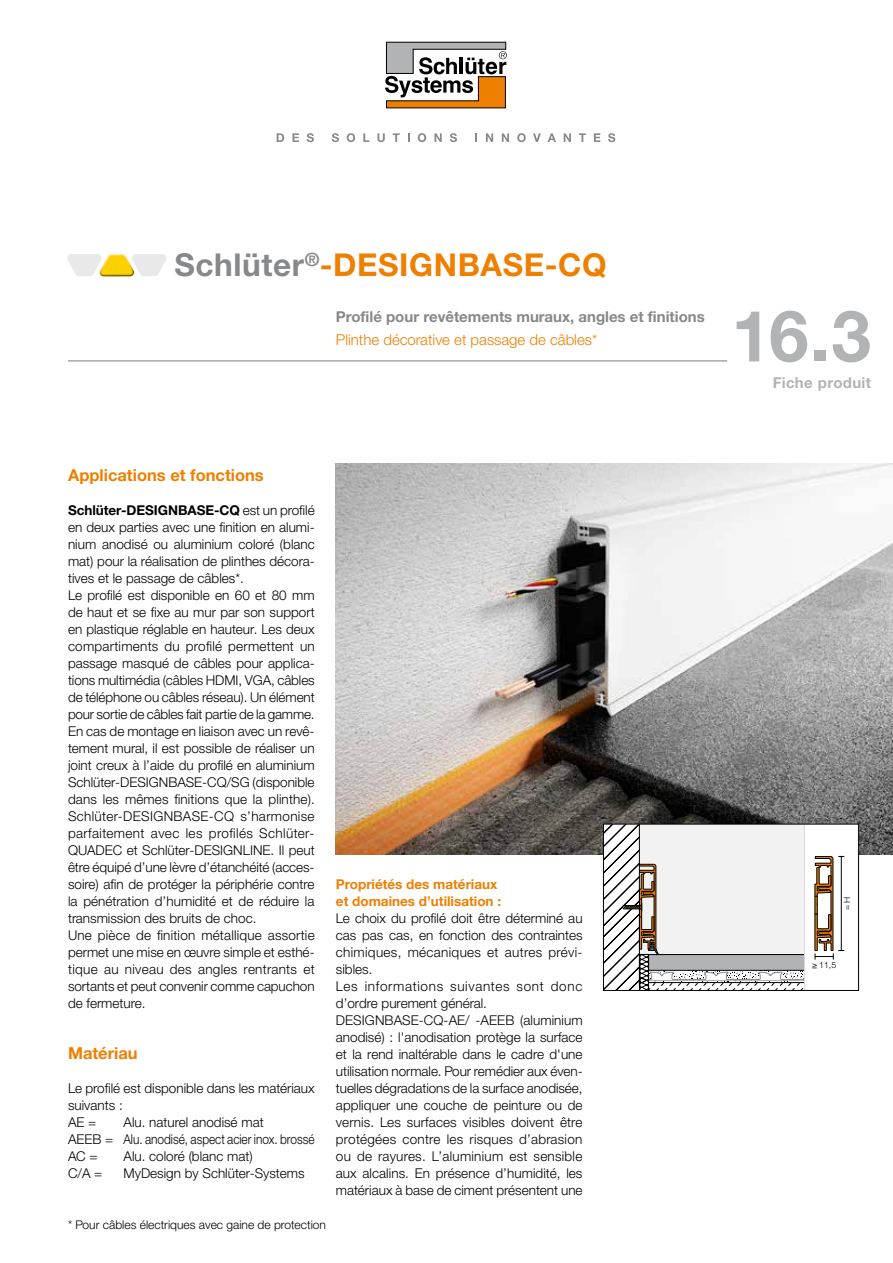
<style>
.page{position:relative;width:893px;height:1263px;background:#fff}
.page>*{position:absolute;margin:0;border:0;box-sizing:border-box;transform-origin:0 0}
.t1{font:700 71.25px "Helvetica Neue LTW1 G";color:#b1b3b4}
.t2{font:700 31.5px "Helvetica Neue LTW1 G";letter-spacing:.02em;color:#ee7f00}
.t3{font:700 16.5px "Helvetica Neue LTW1 G";color:#ee7f00}
.t4{font:700 15px "Helvetica Neue LTW1 G";color:#87888a}
.t5{font:300 15px "Helvetica Neue LTW1 G";color:#ee7f00}
.t6{font:700 15px "Helvetica Neue LTW1 G";letter-spacing:.02em;color:#b1b3b4}
.t7{font:300 13.5px/17px "Helvetica Neue LTW1 G";color:#000}
.t8{font:700 13.5px/17px "Helvetica Neue LTW1 G";color:#ee7f00}
.t9{font:300 12px "Helvetica Neue LTW1 G";color:#000}
.t10{font:300 8.7px "Helvetica Neue LT Pro";color:#000}
.s1{color:#87888a}
.s2{font-weight:700}
</style>
<div class="page">
<img style="left:336px;top:463px;width:557px;height:392px">
<svg style="left:605px;top:826px;width:252px;height:163px"></svg>
<hr style="left:841px;top:856px;width:1px;height:94px;background:#000">
<div style="left:603px;top:824px;width:256px;height:167px;border:1px solid #000"></div>
<hr style="left:68px;top:360px;width:659px;height:1px;background:#87888a">
<svg style="left:67px;top:254px;width:99px;height:22px"></svg>
<svg style="left:385px;top:42px;width:122px;height:66px"></svg>
<svg style="left:277px;top:133px;width:7px;height:9px"></svg>
<svg style="left:292px;top:133px;width:7px;height:9px"></svg>
<svg style="left:307px;top:133px;width:7px;height:9px"></svg>
<svg style="left:332px;top:133px;width:7px;height:9px"></svg>
<svg style="left:347px;top:133px;width:8px;height:9px"></svg>
<svg style="left:363px;top:133px;width:6px;height:9px"></svg>
<svg style="left:377px;top:133px;width:8px;height:9px"></svg>
<svg style="left:393px;top:133px;width:7px;height:9px"></svg>
<svg style="left:408px;top:133px;width:2px;height:9px"></svg>
<svg style="left:418px;top:133px;width:8px;height:9px"></svg>
<svg style="left:434px;top:133px;width:8px;height:9px"></svg>
<svg style="left:450px;top:133px;width:7px;height:9px"></svg>
<svg style="left:475px;top:133px;width:2px;height:9px"></svg>
<svg style="left:486px;top:133px;width:7px;height:9px"></svg>
<svg style="left:502px;top:133px;width:7px;height:9px"></svg>
<svg style="left:517px;top:133px;width:9px;height:9px"></svg>
<svg style="left:533px;top:133px;width:8px;height:9px"></svg>
<svg style="left:548px;top:133px;width:8px;height:9px"></svg>
<svg style="left:564px;top:133px;width:7px;height:9px"></svg>
<svg style="left:579px;top:133px;width:7px;height:9px"></svg>
<svg style="left:594px;top:133px;width:6px;height:9px"></svg>
<svg style="left:608px;top:133px;width:7px;height:9px"></svg>
<h2 class="t2" style="left:174px;top:246px;width:434px"><span class="s1">Schlüter</span><sup>®</sup>-DESIGNBASE-CQ</h2>
<p class="t4" style="left:336px;top:307px;width:370px">Profilé pour revêtements muraux, angles et finitions</p>
<p class="t5" style="left:336px;top:330px;width:263px">Plinthe décorative et passage de câbles*</p>
<p class="t3" style="left:68px;top:464px;width:197px">Applications et fonctions</p>
<p class="t7" style="left:68px;top:501px;width:248px"><span class="s2">Schlüter-DESIGNBASE-CQ</span> est un profilé en deux parties avec une finition en alumi&shy;nium anodisé ou aluminium coloré (blanc mat) pour la réalisation de plinthes décora&shy;tives et le passage de câbles*.<br>Le profilé est disponible en 60 et 80 mm de haut et se fixe au mur par son support en plastique réglable en hauteur. Les deux compartiments du profilé permettent un passage masqué de câbles pour applica&shy;tions multimédia (câbles HDMI, VGA, câbles de téléphone ou câbles réseau). Un élément pour sortie de câbles fait partie de la gamme.<br>En cas de montage en liaison avec un revê&shy;tement mural, il est possible de réaliser un joint creux à l’aide du profilé en aluminium Schlüter-DESIGNBASE-CQ/SG (disponible dans les mêmes finitions que la plinthe).<br>Schlüter-DESIGNBASE-CQ s’harmonise parfaitement avec les profilés Schlüter-QUADEC et Schlüter-DESIGNLINE. Il peut être équipé d’une lèvre d’étanchéité (acces&shy;soire) afin de protéger la périphérie contre la pénétration d’humidité et de réduire la transmission des bruits de choc.<br>Une pièce de finition métallique assortie permet une mise en œuvre simple et esthé&shy;tique au niveau des angles rentrants et sortants et peut convenir comme capuchon de fermeture.</p>
<p class="t3" style="left:68px;top:1043px;width:71px">Matériau</p>
<p class="t7" style="left:68px;top:1079px;width:248px">Le profilé est disponible dans les matériaux suivants :<br>AE =</p>
<p class="t7" style="left:68px;top:1113px;width:248px;text-indent:55px">Alu. naturel anodisé mat<br>AEEB = Alu. anodisé, aspect acier inox. brossé<br>AC =</p>
<p class="t7" style="left:124px;top:1147px;width:131px">Alu. coloré (blanc mat)</p>
<p class="t7" style="left:68px;top:1164px;width:36px">C/A =</p>
<p class="t7" style="left:124px;top:1164px;width:182px">MyDesign by Schlüter-Systems</p>
<p class="t9" style="left:68px;top:1217px;width:259px">* Pour câbles électriques avec gaine de protection</p>
<p class="t8" style="left:336px;top:875px;width:167px">Propriétés des matériaux et domaines d’utilisation :</p>
<p class="t7" style="left:336px;top:909px;width:248px">Le choix du profilé doit être déterminé au cas pas cas, en fonction des contraintes chimiques, mécaniques et autres prévi&shy;sibles.<br>Les informations suivantes sont donc d’ordre purement général.<br>DESIGNBASE-CQ-AE/ -AEEB (aluminium anodisé) : l'anodisation protège la surface et la rend inaltérable dans le cadre d'une utilisation normale. Pour remédier aux éven&shy;tuelles dégradations de la surface anodisée, appliquer une couche de peinture ou de vernis. Les surfaces visibles doivent être protégées contre les risques d’abrasion ou de rayures. L’aluminium est sensible aux alcalins. En présence d’humidité, les matériaux à base de ciment présentent une</p>
<h1 class="t1" style="left:731px;top:292px;width:141px">16.3</h1>
<p class="t6" style="left:773px;top:373px;width:100px">Fiche produit</p>
<p class="t10" style="left:842px;top:910px;width:15px;rotate:-90deg">= H</p>
<p class="t10" style="left:812px;top:959px;width:26px">≥ 11,5</p>
</div>
